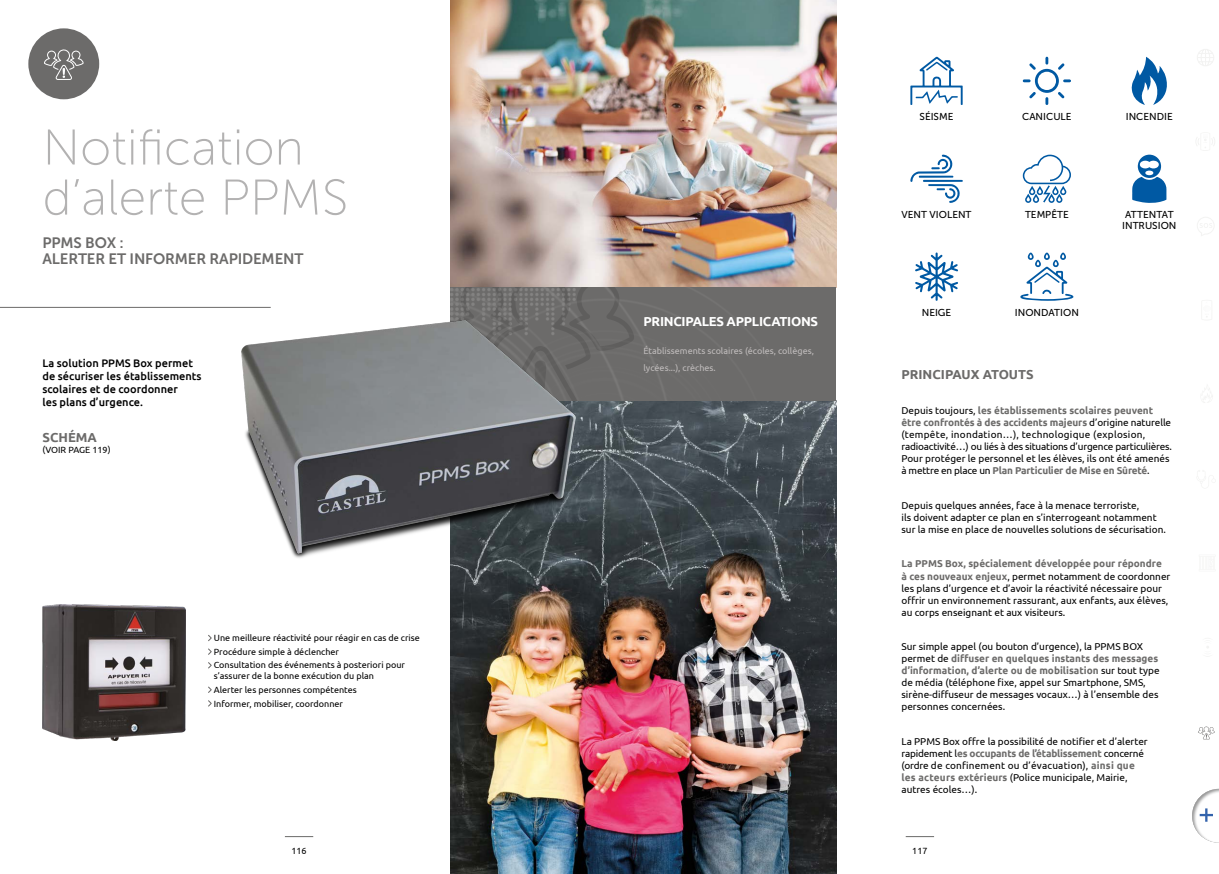
<style>
.page{position:relative;width:1219px;height:874px;background:#fff}
.page>*{position:absolute;margin:0;border:0;box-sizing:border-box;transform-origin:0 0}
.t1{font:50px/50px "Museo Sans 100";color:#b3b2b2}
.t2{font:15px/16px "Museo Sans 700";letter-spacing:-.01em;color:#6c6b6a}
.t3{font:700 13px "Ubuntu";letter-spacing:-.02em;color:#fff}
.t4{font:700 13px "Ubuntu";color:#6c6b6a}
.t5{font:500 11px/13.2px "Ubuntu";color:#000}
.t6{font:10px/12px "Ubuntu";color:#000}
.t7{font:10px/11px "Museo Sans 500";color:#000}
.t8{font:9px/13.6px "Ubuntu";color:#000}
.t9{font:9px/17px "Ubuntu";color:#c0bcbc}
.s1{font-weight:700;color:#6c6b6a}
</style>
<div class="page">
<img style="left:451px;top:0;width:385px;height:287px">
<img style="left:451px;top:400px;width:385px;height:473px">
<hr style="left:0;top:307px;width:271px;height:1px;background:#6c6b6a">
<svg style="left:208px;top:635px;width:4px;height:6px"></svg>
<svg style="left:208px;top:648px;width:4px;height:6px"></svg>
<svg style="left:208px;top:662px;width:4px;height:6px"></svg>
<svg style="left:208px;top:686px;width:4px;height:6px"></svg>
<svg style="left:208px;top:700px;width:4px;height:6px"></svg>
<div style="left:451px;top:287px;width:385px;height:113px;background:#6c6b6a"></div>
<svg style="left:451px;top:287px;width:183px;height:113px"></svg>
<div style="left:28px;top:28px;width:71px;height:71px;background:#6c6b6a;border-radius:50%"></div>
<svg style="left:44px;top:49px;width:40px;height:31px"></svg>
<img style="left:43px;top:604px;width:143px;height:135px">
<img style="left:242px;top:320px;width:333px;height:239px">
<svg style="left:1131px;top:57px;width:36px;height:48px"></svg>
<svg style="left:1132px;top:154px;width:34px;height:49px"></svg>
<svg style="left:910px;top:57px;width:53px;height:48px"></svg>
<svg style="left:910px;top:154px;width:53px;height:49px"></svg>
<svg style="left:915px;top:252px;width:43px;height:49px"></svg>
<svg style="left:1023px;top:57px;width:48px;height:48px"></svg>
<svg style="left:1023px;top:154px;width:48px;height:49px"></svg>
<svg style="left:1020px;top:252px;width:53px;height:48px"></svg>
<svg style="left:1197px;top:49px;width:17px;height:17px"></svg>
<svg style="left:1198px;top:726px;width:17px;height:13px"></svg>
<svg style="left:1196px;top:137px;width:19px;height:14px"></svg>
<svg style="left:1197px;top:217px;width:17px;height:19px"></svg>
<svg style="left:1192px;top:788px;width:27px;height:54px"></svg>
<svg style="left:1203px;top:385px;width:10px;height:18px"></svg>
<h1 class="t1" style="left:43px;top:123px;width:307px">Notification d’alerte PPMS</h1>
<h2 class="t2" style="left:43px;top:234px;width:262px">PPMS BOX :<br>ALERTER ET INFORMER RAPIDEMENT</h2>
<p class="t5" style="left:43px;top:355px;width:161px">La solution PPMS Box permet de sécuriser les établissements scolaires et de coordonner<br>les plans d’urgence.</p>
<h3 class="t4" style="left:43px;top:429px;width:56px">SCHÉMA</h3>
<p class="t8" style="left:43px;top:442px;width:70px">(VOIR PAGE 119)</p>
<p class="t8" style="left:214px;top:630px;width:208px">Une meilleure réactivité pour réagir en cas de crise<br>Procédure simple à déclencher<br>Consultation des événements à posteriori pour</p>
<p class="t8" style="left:214px;top:668px;width:162px">s’assurer de la bonne exécution du plan<br>Alerter les personnes compétentes<br>Informer, mobiliser, coordonner</p>
<h3 class="t3" style="left:643px;top:313px;width:176px">PRINCIPALES APPLICATIONS</h3>
<p class="t9" style="left:643px;top:342px;width:172px">Établissements scolaires (écoles, collèges, lycées...), crèches.</p>
<p class="t7" style="left:919px;top:111px;width:35px">SÉISME</p>
<p class="t7" style="left:1022px;top:111px;width:51px">CANICULE</p>
<p class="t7" style="left:1126px;top:111px;width:49px">INCENDIE</p>
<p class="t7" style="left:901px;top:209px;width:72px">VENT VIOLENT</p>
<p class="t7" style="left:1025px;top:209px;width:45px">TEMPÊTE</p>
<p class="t7" style="left:1122px;top:209px;width:56px">ATTENTAT<br>INTRUSION</p>
<p class="t7" style="left:922px;top:307px;width:31px">NEIGE</p>
<p class="t7" style="left:1015px;top:307px;width:66px">INONDATION</p>
<h3 class="t4" style="left:901px;top:366px;width:134px">PRINCIPAUX ATOUTS</h3>
<p class="t6" style="left:901px;top:404px;width:272px">Depuis toujours, <span class="s1">les établissements scolaires peuvent être confrontés à des accidents majeurs</span> d’origine naturelle (tempête, inondation…), technologique (explosion, radioactivité…) ou liés à des situations d’urgence particulières.<br>Pour protéger le personnel et les élèves, ils ont été amenés à mettre en place un <span class="s1">Plan Particulier de Mise en Sûreté</span>.</p>
<p class="t6" style="left:901px;top:498px;width:266px">Depuis quelques années, face à la menace terroriste,<br>ils doivent adapter ce plan en s’interrogeant notamment sur la mise en place de nouvelles solutions de sécurisation.</p>
<p class="t6" style="left:901px;top:557px;width:270px"><span class="s1">La PPMS Box, spécialement développée pour répondre<br>à ces nouveaux enjeux</span>, permet notamment de coordonner les plans d’urgence et d’avoir la réactivité nécessaire pour offrir un environnement rassurant, aux enfants, aux élèves, au corps enseignant et aux visiteurs.</p>
<p class="t6" style="left:901px;top:640px;width:260px">Sur simple appel (ou bouton d’urgence), la PPMS BOX permet de <span class="s1">diffuser en quelques instants des messages d’information, d’alerte ou de mobilisation</span> sur tout type de média (téléphone fixe, appel sur Smartphone, SMS, sirène-diffuseur de messages vocaux…) à l’ensemble des personnes concernées.</p>
<p class="t6" style="left:901px;top:734px;width:248px">La PPMS Box offre la possibilité de notifier et d’alerter rapidement l<span class="s1">es occupants de l’établissement</span> concerné (ordre de confinement ou d’évacuation), <span class="s1">ainsi que les acteurs extérieurs</span> (Police municipale, Mairie, autres écoles…).</p>
<p class="t8" style="left:291px;top:843px;width:17px">116</p>
<p class="t8" style="left:912px;top:843px;width:17px">117</p>
</div>
